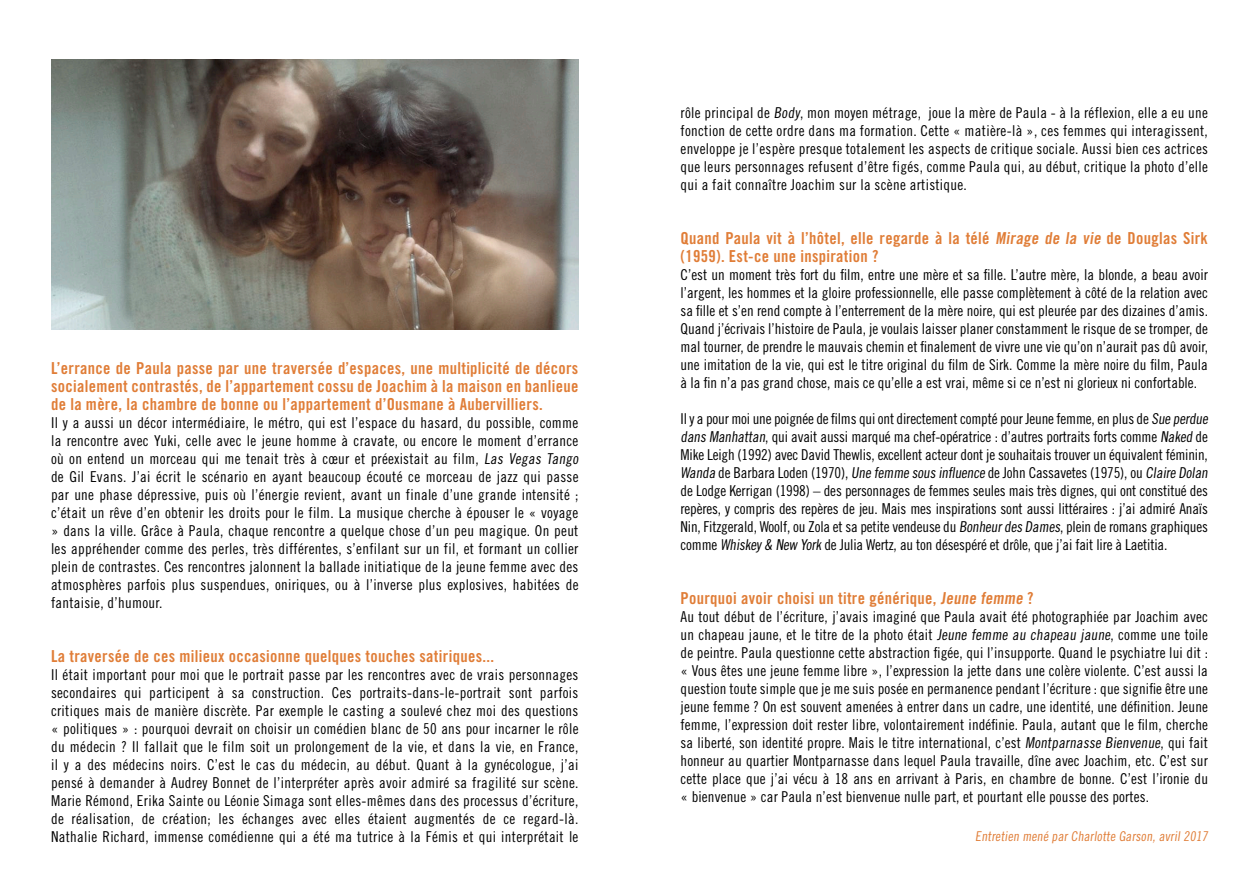
<style>
.page{position:relative;width:1259px;height:893px;background:#fff}
.page>*{position:absolute;margin:0;border:0;box-sizing:border-box;transform-origin:0 0}
.t1{font:16.5px/18px "Trade Gothic Bold Cond Twenty";letter-spacing:.02em;color:#e07d37;text-align:justify}
.t2{font:15px/18px "Trade Gothic Cond Eighteen";letter-spacing:.02em;color:#000;text-align:justify}
.t3{font:15px/18px "Trade Gothic Cond Eighteen";letter-spacing:-.01em;color:#000}
.t4{font:13.5px "Trade Gothic Cond Eighteen";color:#e07d37}
</style>
<div class="page">
<img style="left:51px;top:60px;width:527px;height:270px">
<p class="t1" style="left:51px;top:359px;width:529px">L’errance de Paula passe par une traversée d’espaces, une multiplicité de décors socialement contrastés, de l’appartement cossu de Joachim à la maison en banlieue de la mère, la chambre de bonne ou l’appartement d’Ousmane à Aubervilliers.</p>
<p class="t2" style="left:51px;top:413px;width:531px;text-align:left">Il y a aussi un décor intermédiaire, le métro, qui est l’espace du hasard, du possible, comme la rencontre avec Yuki, celle avec le jeune homme à cravate, ou encore le moment d’errance où on entend un morceau qui me tenait très à cœur et préexistait au film, Las Vegas Tango de Gil Evans. J’ai écrit le scénario en ayant beaucoup écouté ce morceau de jazz qui passe par une phase dépressive, puis où l’énergie revient, avant un finale d’une grande intensité ; c’était un rêve d’en obtenir les droits pour le film. La musique cherche à épouser le « voyage » dans la ville. Grâce à Paula, chaque rencontre a quelque chose d’un peu magique. On peut les appréhender comme des perles, très différentes, s’enfilant sur un fil, et formant un collier plein de contrastes. Ces rencontres jalonnent la ballade initiatique de la jeune femme avec des atmosphères parfois plus suspendues, oniriques, ou à l’inverse plus explosives, habitées de fantaisie, d’humour.</p>
<p class="t1" style="left:51px;top:647px;width:444px">La traversée de ces milieux occasionne quelques touches satiriques...</p>
<p class="t2" style="left:51px;top:665px;width:529px">Il était important pour moi que le portrait passe par les rencontres avec de vrais personnages secondaires qui participent à sa construction. Ces portraits-dans-le-portrait sont parfois critiques mais de manière discrète. Par exemple le casting a soulevé chez moi des questions « politiques » : pourquoi devrait on choisir un comédien blanc de 50 ans pour incarner le rôle du médecin ? Il fallait que le film soit un prolongement de la vie, et dans la vie, en France, il y a des médecins noirs. C’est le cas du médecin, au début. Quant à la gynécologue, j’ai pensé à demander à Audrey Bonnet de l’interpréter après avoir admiré sa fragilité sur scène.<br>Marie Rémond, Erika Sainte ou Léonie Simaga sont elles-mêmes dans des processus d’écriture, de réalisation, de création; les échanges avec elles étaient augmentés de ce regard-là.<br>Nathalie Richard, immense comédienne qui a été ma tutrice à la Fémis et qui interprétait le</p>
<p class="t2" style="left:680px;top:104px;width:529px">rôle principal de Body, mon moyen métrage, joue la mère de Paula - à la réflexion, elle a eu une fonction de cette ordre dans ma formation. Cette « matière-là », ces femmes qui interagissent, enveloppe je l’espère presque totalement les aspects de critique sociale. Aussi bien ces actrices que leurs personnages refusent d’être figés, comme Paula qui, au début, critique la photo d’elle qui a fait connaître Joachim sur la scène artistique.</p>
<p class="t1" style="left:680px;top:229px;width:529px">Quand Paula vit à l’hôtel, elle regarde à la télé Mirage de la vie de Douglas Sirk (1959). Est-ce une inspiration ?</p>
<p class="t2" style="left:680px;top:266px;width:529px">C’est un moment très fort du film, entre une mère et sa fille. L’autre mère, la blonde, a beau avoir l’argent, les hommes et la gloire professionnelle, elle passe complètement à côté de la relation avec sa fille et s’en rend compte à l’enterrement de la mère noire, qui est pleurée par des dizaines d’amis.<br>Quand j’écrivais l’histoire de Paula, je voulais laisser planer constamment le risque de se tromper, de mal tourner, de prendre le mauvais chemin et finalement de vivre une vie qu’on n’aurait pas dû avoir, une imitation de la vie, qui est le titre original du film de Sirk. Comme la mère noire du film, Paula à la fin n’a pas grand chose, mais ce qu’elle a est vrai, même si ce n’est ni glorieux ni confortable.</p>
<p class="t3" style="left:680px;top:410px;width:531px">Il y a pour moi une poignée de films qui ont directement compté pour Jeune femme, en plus de Sue perdue dans Manhattan, qui avait aussi marqué ma chef-opératrice : d’autres portraits forts comme Naked de Mike Leigh (1992) avec David Thewlis, excellent acteur dont je souhaitais trouver un équivalent féminin, Wanda de Barbara Loden (1970), Une femme sous influence de John Cassavetes (1975), ou Claire Dolan de Lodge Kerrigan (1998) – des personnages de femmes seules mais très dignes, qui ont constitué des repères, y compris des repères de jeu. Mais mes inspirations sont aussi littéraires : j’ai admiré Anaïs Nin, Fitzgerald, Woolf, ou Zola et sa petite vendeuse du Bonheurdes Dames, plein de romans graphiques comme Whiskey &amp; New York de Julia Wertz, au ton désespéré et drôle, que j’ai fait lire à Laetitia.</p>
<p class="t1" style="left:680px;top:589px;width:355px">Pourquoi avoir choisi un titre générique, Jeune femme?</p>
<p class="t2" style="left:680px;top:608px;width:529px">Au tout début de l’écriture, j’avais imaginé que Paula avait été photographiée par Joachim avec un chapeau jaune, et le titre de la photo était Jeune femme au chapeau jaune, comme une toile de peintre. Paula questionne cette abstraction figée, qui l’insupporte. Quand le psychiatre lui dit : « Vous êtes une jeune femme libre », l’expression la jette dans une colère violente. C’est aussi la question toute simple que je me suis posée en permanence pendant l’écriture : que signifie être une jeune femme ? On est souvent amenées à entrer dans un cadre, une identité, une définition. Jeune femme, l’expression doit rester libre, volontairement indéfinie. Paula, autant que le film, cherche sa liberté, son identité propre. Mais le titre international, c’est Montparnasse Bienvenue, qui fait honneur au quartier Montparnasse dans lequel Paula travaille, dîne avec Joachim, etc. C’est sur cette place que j’ai vécu à 18 ans en arrivant à Paris, en chambre de bonne. C’est l’ironie du « bienvenue » car Paula n’est bienvenue nulle part, et pourtant elle pousse des portes.</p>
<p class="t4" style="left:975px;top:828px;width:236px">Entretien mené par Charlotte Garson, avril 2017</p>
</div>
